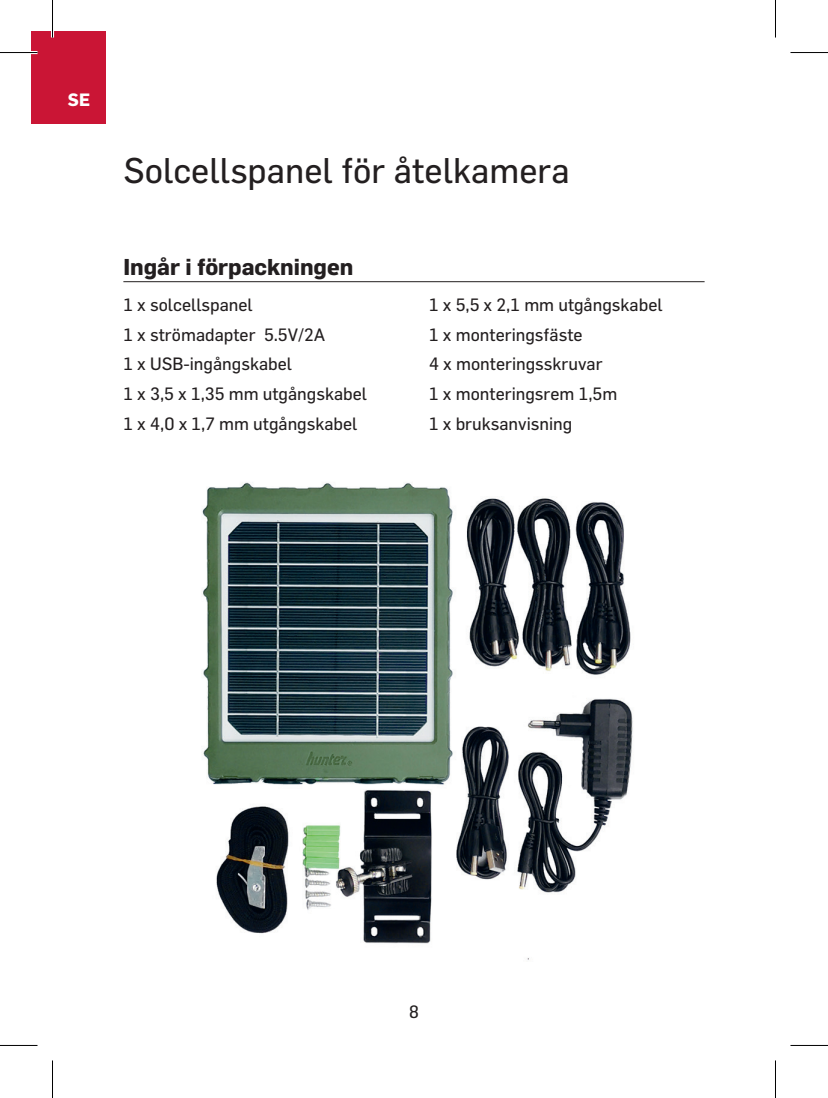
<style>
.page{position:relative;width:828px;height:1098px;background:#fff}
.page>*{position:absolute;margin:0;border:0;box-sizing:border-box;transform-origin:0 0}
.t1{font:35px "Flama";color:#231f20}
.t2{font:700 22.5px "Flama";color:#231f20}
.t3{font:17.5px/29.5px "Flama";color:#231f20}
.t4{font:700 17.5px "Flama";color:#fff}
</style>
<div class="page">
<div style="left:31px;top:31px;width:75px;height:92px;background:#ca1535"></div>
<hr style="left:123px;top:281px;width:581px;height:1px;background:#231f20">
<img style="left:202px;top:482px;width:431px;height:478px">
<hr style="left:0;top:51px;width:38px;height:3px;background:#fff">
<hr style="left:51px;top:0;width:3px;height:37px;background:#fff">
<hr style="left:0;top:52px;width:38px;height:1px;background:#000">
<hr style="left:790px;top:52px;width:38px;height:1px;background:#000">
<hr style="left:0;top:1044px;width:38px;height:1px;background:#000">
<hr style="left:790px;top:1044px;width:38px;height:1px;background:#000">
<hr style="left:52px;top:0;width:1px;height:37px;background:#000">
<hr style="left:52px;top:1060px;width:1px;height:37px;background:#000">
<hr style="left:775px;top:0;width:1px;height:37px;background:#000">
<hr style="left:775px;top:1060px;width:1px;height:37px;background:#000">
<p class="t4" style="left:68px;top:89px;width:24px">SE</p>
<h1 class="t1" style="left:123px;top:149px;width:448px">Solcellspanel för åtelkamera</h1>
<p class="t2" style="left:123px;top:253px;width:231px">Ingår i förpackningen</p>
<p class="t3" style="left:123px;top:289px;width:245px">1 x solcellspanel<br>1 x strömadapter 5.5V/2A<br>1 x USB-ingångskabel<br>1 x 3,5 x 1,35 mm utgångskabel<br>1 x 4,0 x 1,7 mm utgångskabel</p>
<p class="t3" style="left:429px;top:289px;width:235px">1 x 5,5 x 2,1 mm utgångskabel<br>1 x monteringsfäste<br>4 x monteringsskruvar<br>1 x monteringsrem 1,5m<br>1 x bruksanvisning</p>
<p class="t3" style="left:409px;top:996px;width:11px">8</p>
</div>
